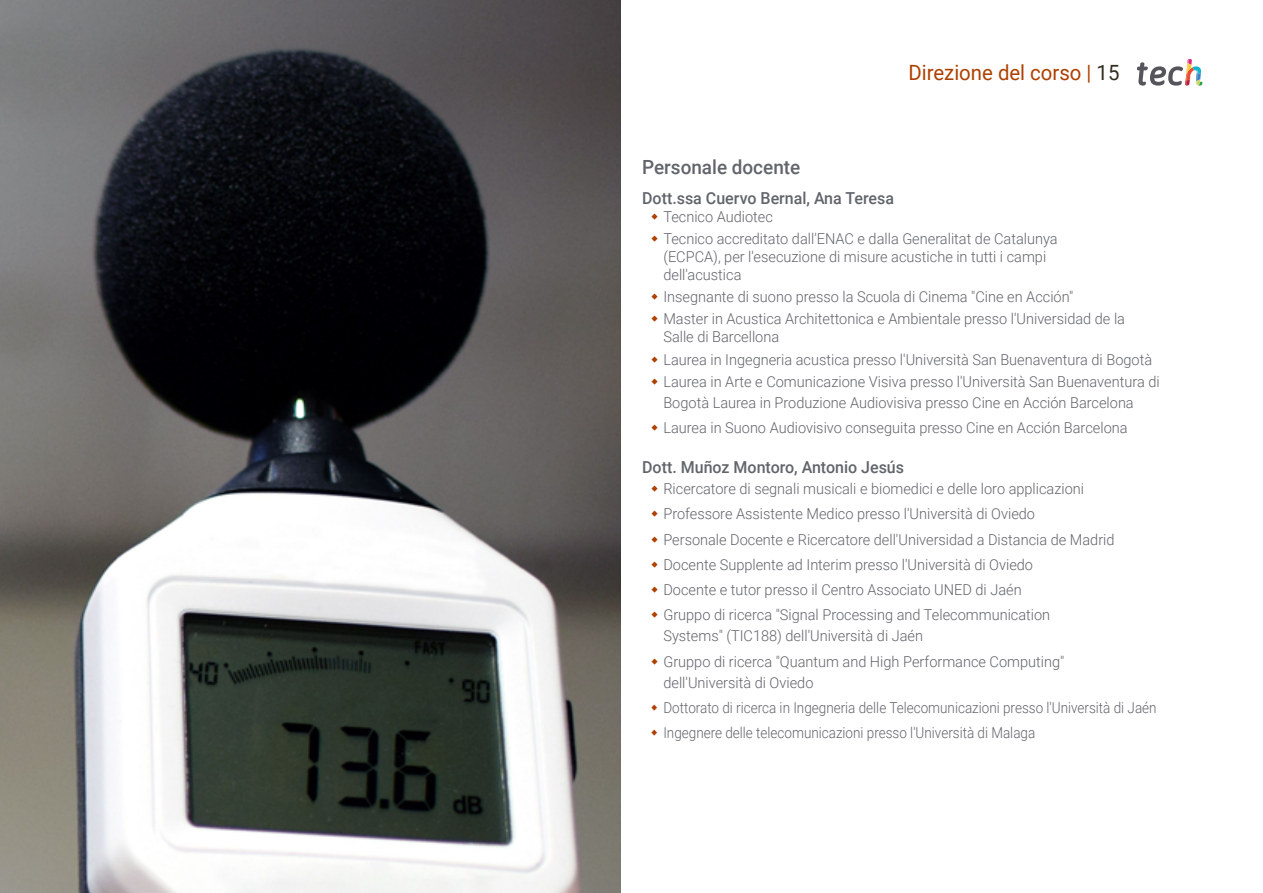
<style>
.page{position:relative;width:1263px;height:893px;background:#fff}
.page>*{position:absolute;margin:0;border:0;box-sizing:border-box;transform-origin:0 0}
.t1{font:21px "Roboto";color:#ae4000}
.t2{font:500 19.5px "Roboto";color:#61646a}
.t3{font:500 16.5px "Roboto";color:#61646a}
.t4{font:300 15px/25.2px "Roboto";color:#61646a}
.s1{color:#312e20}
</style>
<div class="page">
<img style="left:0;top:0;width:621px;height:893px">
<svg style="left:1137px;top:59px;width:65px;height:27px"></svg>
<h1 class="t1" style="left:908px;top:57px;width:213px">Direzione del corso | <span class="s1">15</span></h1>
<h2 class="t2" style="left:642px;top:154px;width:160px">Personale docente</h2>
<p class="t3" style="left:642px;top:186px;width:253px">Dott.ssa Cuervo Bernal, Ana Teresa</p>
<p class="t4" style="left:663px;top:205px;width:396px;line-height:22.2px">Tecnico Audiotec<br>Tecnico accreditato dall'ENAC e dalla Generalitat de Catalunya</p>
<p class="t4" style="left:663px;top:247px;width:384px;line-height:18px">(ECPCA), per l'esecuzione di misure acustiche in tutti i campi dell'acustica</p>
<p class="t4" style="left:663px;top:285px;width:463px;line-height:22.2px">Insegnante di suono presso la Scuola di Cinema "Cine en Acción"<br>Master in Acustica Architettonica e Ambientale presso l'Universidad de la</p>
<p class="t4" style="left:663px;top:325px;width:498px;line-height:21.9px">Salle di Barcellona<br>Laurea in Ingegneria acustica presso l'Università San Buenaventura di Bogotà Laurea in Arte e Comunicazione Visiva presso l'Università San Buenaventura di Bogotà Laurea in Produzione Audiovisiva presso Cine en Acción Barcelona</p>
<p class="t4" style="left:663px;top:415px;width:466px">Laurea in Suono Audiovisivo conseguita presso Cine en Acción Barcelona</p>
<p class="t3" style="left:642px;top:456px;width:263px">Dott. Muñoz Montoro, Antonio Jesús</p>
<p class="t4" style="left:663px;top:476px;width:453px">Ricercatore di segnali musicali e biomedici e delle loro applicazioni Professore Assistente Medico presso l'Università di Oviedo<br>Personale Docente e Ricercatore dell'Universidad a Distancia de Madrid Docente Supplente ad Interim presso l'Università di Oviedo<br>Docente e tutor presso il Centro Associato UNED di Jaén<br>Gruppo di ricerca "Signal Processing and Telecommunication</p>
<p class="t4" style="left:663px;top:623px;width:402px">Systems" (TIC188) dell'Università di Jaén<br>Gruppo di ricerca "Quantum and High Performance Computing"</p>
<p class="t4" style="left:663px;top:669px;width:495px">dell'Università di Oviedo<br>Dottorato di ricerca in Ingegneria delle Telecomunicazioni presso l'Università di Jaén<br>Ingegnere delle telecomunicazioni presso l'Università di Malaga</p>
</div>
